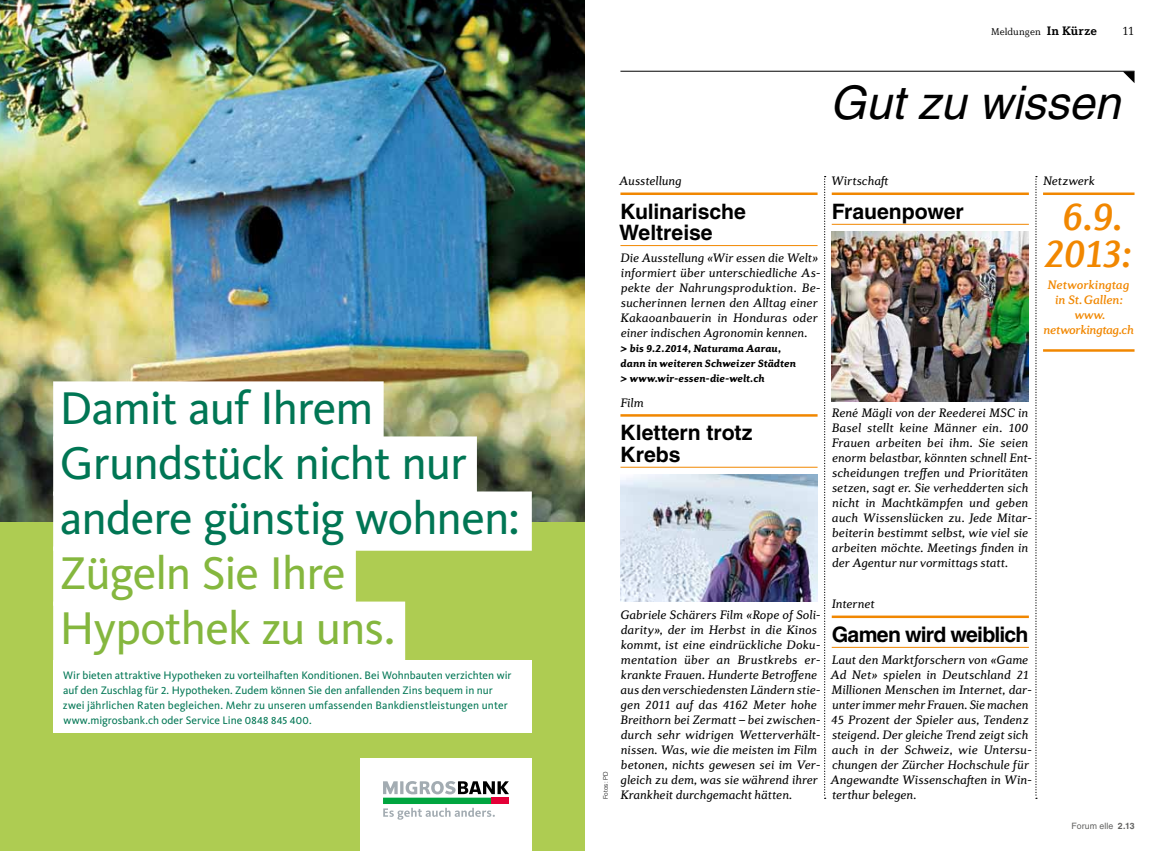
<style>
.page{position:relative;width:1170px;height:851px;background:#fff}
.page>*{position:absolute;margin:0;border:0;box-sizing:border-box;transform-origin:0 0}
.t1{font:47.5px/55px "Migrosbank Kievit";letter-spacing:-.025em;color:#007654}
.t2{font:47.5px/55px "Migrosbank Kievit";letter-spacing:-.02em;color:#85b73e}
.t3{font:italic 46.25px "Helvetica";color:#000}
.t4{font:italic 500 40px/37.5px "Diverda Serif LT Std";color:#f18700;text-align:center}
.t5{font:700 21.25px/21.2px "Helvetica";letter-spacing:-.005em;color:#000}
.t6{font:700 21.25px "Helvetica";letter-spacing:-.04em;color:#000}
.t7{font:italic 12.5px/15px "Diverda Serif LT Std";letter-spacing:.005em;color:#000}
.t8{font:italic 500 12.5px/15px "Diverda Serif LT Std";color:#f18700;text-align:center}
.t9{font:300 12.5px "Diverda Serif LT Std";color:#000}
.t10{font:11.25px/15px "Migrosbank Kievit";letter-spacing:.005em;color:#007654}
.t11{font:italic 900 10.62px/15px "Diverda Serif LT Std";letter-spacing:.01em;color:#000}
.t12{font:300 10px "Diverda Serif LT Std";color:#000}
.t13{font:8.75px "Helvetica";letter-spacing:.015em;color:#626261}
.t14{font:300 6.25px "Helvetica";letter-spacing:.02em;color:#000}
.s1{font-weight:700;font-size:12.5px}
.s2{font-weight:700}
</style>
<div class="page">
<hr style="left:620px;top:414px;width:197px;height:2px;background:#f18700">
<hr style="left:620px;top:467px;width:197px;height:1px;background:#f18700">
<svg style="left:824px;top:176px;width:1px;height:622px"></svg>
<svg style="left:1035px;top:176px;width:1px;height:622px"></svg>
<hr style="left:620px;top:71px;width:514px;height:1px;background:#000">
<svg style="left:1122px;top:71px;width:12px;height:12px"></svg>
<hr style="left:620px;top:192px;width:197px;height:3px;background:#f18700">
<hr style="left:620px;top:245px;width:197px;height:1px;background:#f18700">
<hr style="left:1042px;top:192px;width:92px;height:3px;background:#f18700">
<hr style="left:1042px;top:349px;width:92px;height:2px;background:#f18700">
<hr style="left:831px;top:192px;width:197px;height:3px;background:#f18700">
<hr style="left:831px;top:224px;width:197px;height:1px;background:#f18700">
<img style="left:831px;top:232px;width:197px;height:169px">
<img style="left:620px;top:474px;width:197px;height:127px">
<hr style="left:831px;top:615px;width:197px;height:3px;background:#f18700">
<hr style="left:831px;top:647px;width:197px;height:1px;background:#f18700">
<div style="left:0;top:522px;width:585px;height:328px;background:#aecc52"></div>
<img style="left:0;top:0;width:585px;height:522px">
<div style="left:360px;top:758px;width:171px;height:92px;background:#fff"></div>
<svg style="left:383px;top:781px;width:126px;height:38px"></svg>
<div style="left:53px;top:381px;width:330px;height:59px;background:#fff"></div>
<div style="left:53px;top:436px;width:424px;height:59px;background:#fff"></div>
<div style="left:53px;top:491px;width:479px;height:59px;background:#fff"></div>
<div style="left:53px;top:546px;width:303px;height:59px;background:#fff"></div>
<div style="left:53px;top:601px;width:352px;height:59px;background:#fff"></div>
<div style="left:53px;top:660px;width:478px;height:73px;background:#fff"></div>
<h1 class="t1" style="left:60px;top:381px;width:461px">Damit auf Ihrem<br>Grundstück nicht nur andere günstig wohnen:</h1>
<h1 class="t2" style="left:60px;top:546px;width:337px">Zügeln Sie Ihre<br>Hypothek zu uns.</h1>
<p class="t10" style="left:63px;top:667px;width:450px">Wir bieten attraktive Hypotheken zu vorteilhaften Konditionen. Bei Wohnbauten verzichten wir auf den Zuschlag für 2. Hypotheken. Zudem können Sie den anfallenden Zins bequem in nur zwei jährlichen Raten begleichen. Mehr zu unseren umfassenden Bankdienstleistungen unter www.migrosbank.ch oder Service Line 0848 845 400.</p>
<p class="t12" style="left:991px;top:26px;width:107px">Meldungen <span class="s1">In Kürze</span></p>
<p class="t9" style="left:1121px;top:24px;width:14px">11</p>
<h2 class="t3" style="left:829px;top:76px;width:292px">Gut zu wissen</h2>
<p class="t14" style="left:601px;top:799px;width:29px;rotate:-90deg">Fotos: PD</p>
<p class="t7" style="left:619px;top:173px;width:64px">Ausstellung</p>
<h3 class="t5" style="left:619px;top:200px;width:128px">Kulinarische<br>Weltreise</h3>
<p class="t7" style="left:620px;top:250px;width:202px">Die Ausstellung «Wir essen die Welt» informiert über unterschiedliche As&shy;pekte der Nahrungsproduktion. Be&shy;sucherinnen lernen den Alltag einer Kakaoanbauerin in Honduras oder einer indischen Agronomin kennen.</p>
<p class="t11" style="left:620px;top:341px;width:177px">&gt; bis 9.2.2014, Naturama Aarau, dann in weiteren Schweizer Städten &gt; www.wir-essen-die-welt.ch</p>
<p class="t7" style="left:620px;top:394px;width:25px">Film</p>
<h3 class="t5" style="left:620px;top:422px;width:134px">Klettern trotz<br>Krebs</h3>
<p class="t7" style="left:620px;top:606px;width:202px">Gabriele Schärers Film «Rope of Soli&shy;darity», der im Herbst in die Kinos kommt, ist eine eindrückliche Doku&shy;mentation über an Brustkrebs er&shy;krankte Frauen. Hunderte Betroffene aus den verschiedensten Ländern stie&shy;gen 2011 auf das 4162 Meter hohe Breithorn bei Zermatt – bei zwischen&shy;durch sehr widrigen Wetterverhält&shy;nissen. Was, wie die meisten im Film betonen, nichts gewesen sei im Ver&shy;gleich zu dem, was sie während ihrer</p>
<p class="t7" style="left:620px;top:786px;width:173px">Krankheit durchgemacht hätten.</p>
<p class="t7" style="left:831px;top:173px;width:60px">Wirtschaft</p>
<h3 class="t5" style="left:831px;top:200px;width:133px">Frauenpower</h3>
<p class="t7" style="left:831px;top:405px;width:202px">René Mägli von der Reederei MSC in Basel stellt keine Männer ein. 100<br>Frauen arbeiten bei ihm. Sie seien enorm belastbar, könnten schnell Ent&shy;scheidungen treffen und Prioritäten setzen, sagt er. Sie verhedderten sich nicht in Machtkämpfen und geben auch Wissenslücken zu. Jede Mitar&shy;beiterin bestimmt selbst, wie viel sie arbeiten möchte. Meetings finden in der Agentur nur vormittags statt.</p>
<p class="t7" style="left:831px;top:596px;width:44px">Internet</p>
<h3 class="t6" style="left:831px;top:621px;width:198px">Gamen wird weiblich</h3>
<p class="t7" style="left:830px;top:651px;width:203px">Laut den Marktforschern von «Game Ad Net» spielen in Deutschland 21<br>Millionen Menschen im Internet, dar&shy;unter immer mehr Frauen. Sie machen 45 Prozent der Spieler aus, Tendenz steigend. Der gleiche Trend zeigt sich auch in der Schweiz, wie Untersu&shy;chungen der Zürcher Hochschule für Angewandte Wissenschaften in Win&shy;terthur belegen.</p>
<p class="t7" style="left:1042px;top:173px;width:53px">Netzwerk</p>
<h3 class="t4" style="left:1043px;top:196px;width:91px">6.9.<br>2013:</h3>
<p class="t8" style="left:1043px;top:277px;width:92px">Networkingtag in St.Gallen: www. networkingtag.ch</p>
<p class="t13" style="left:1071px;top:820px;width:64px">Forum elle <span class="s2">2.13</span></p>
</div>
